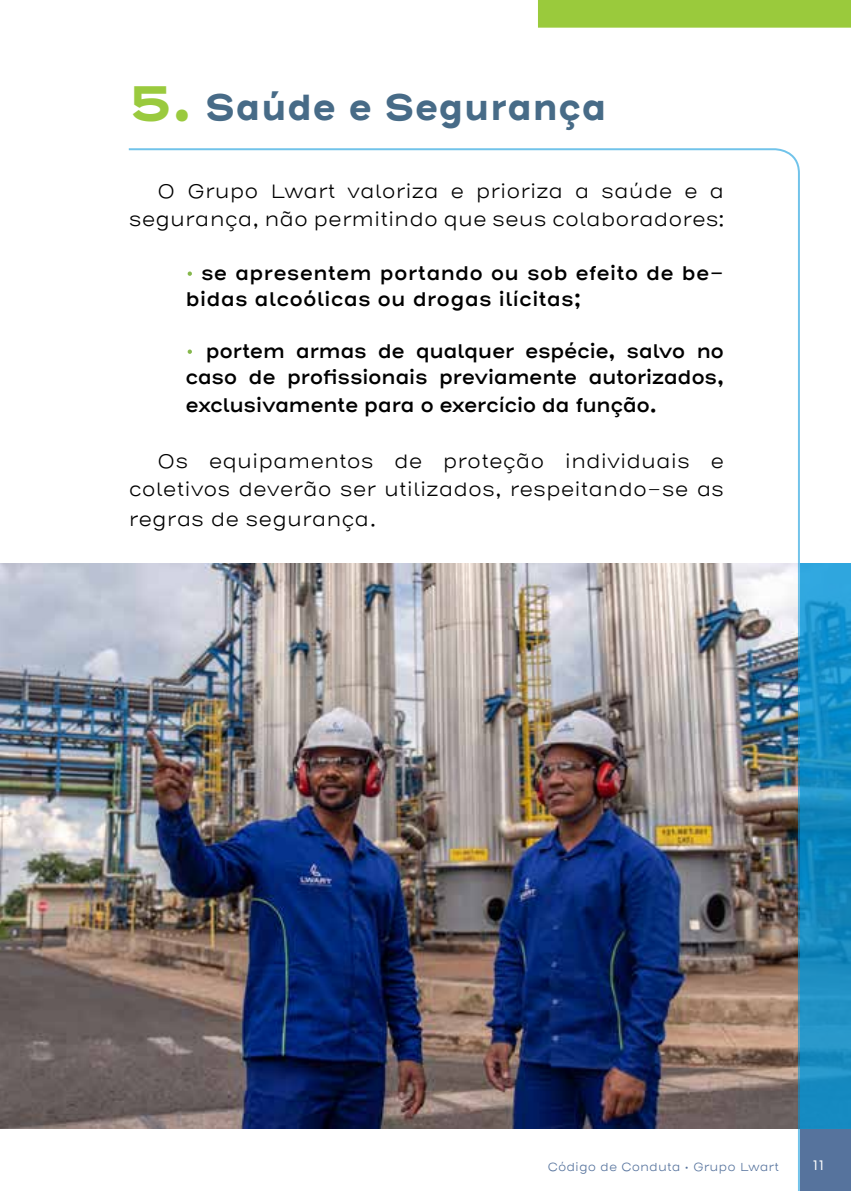
<style>
.page{position:relative;width:851px;height:1191px;background:#fff}
.page>*{position:absolute;margin:0;border:0;box-sizing:border-box;transform-origin:0 0}
.t1{font:700 36px "Henderson Sans W00 Basic";color:#476b87}
.t2{font:300 20px/28px "Henderson Sans W00 Basic";color:#000;text-align:right}
.t3{font:20px/26px "Henderson Sans W00 Basic Sm Bd";letter-spacing:-.025em;color:#000}
.t4{font:20px/26px "Henderson Sans W00 Basic Sm Bd";color:#000}
.t5{font:14px "Henderson Sans Bas";color:#fff}
.t6{font:300 12px "Henderson Sans W00 Basic";color:#56739d}
.s1{font-size:48px;color:#9aca3e}
.s2{font-family:"Henderson Sans Bas";font-size:22px;color:#fff}
</style>
<div class="page">
<img style="left:0;top:563px;width:127px;height:565px">
<svg style="left:800px;top:563px;width:50px;height:565px;background:#178ec5"></svg>
<img style="left:127px;top:148px;width:673px;height:1043px">
<div style="left:538px;top:0;width:312px;height:28px;background:#9aca3c"></div>
<div style="left:799px;top:1128px;width:51px;height:63px;background:#56739d"></div>
<h1 class="t1" style="left:129px;top:84px;width:479px"><span class="s1">5.</span> Saúde e Segurança</h1>
<p class="t2" style="left:129px;top:177px;width:596px">O Grupo Lwart valoriza e prioriza a saúde e a segurança, não permitindo que seus colaboradores:</p>
<p class="t4" style="left:185px;top:261px;width:540px"><span class="s2">•</span> se apresentem portando ou sob efeito de be&shy;bidas alcoólicas ou drogas ilícitas;</p>
<p class="t3" style="left:185px;top:339px;width:540px"><span class="s2">•</span> portem armas de qualquer espécie, salvo no caso de profissionais previamente autorizados,</p>
<p class="t3" style="left:185px;top:393px;width:473px">exclusivamente para o exercício da função.</p>
<p class="t2" style="left:129px;top:447px;width:596px">Os equipamentos de proteção individuais e coletivos deverão ser utilizados, respeitando-se as</p>
<p class="t2" style="left:129px;top:505px;width:249px">regras de segurança.</p>
<p class="t6" style="left:547px;top:1159px;width:233px">Código de Conduta • Grupo Lwart</p>
<p class="t5" style="left:812px;top:1156px;width:13px">11</p>
</div>
